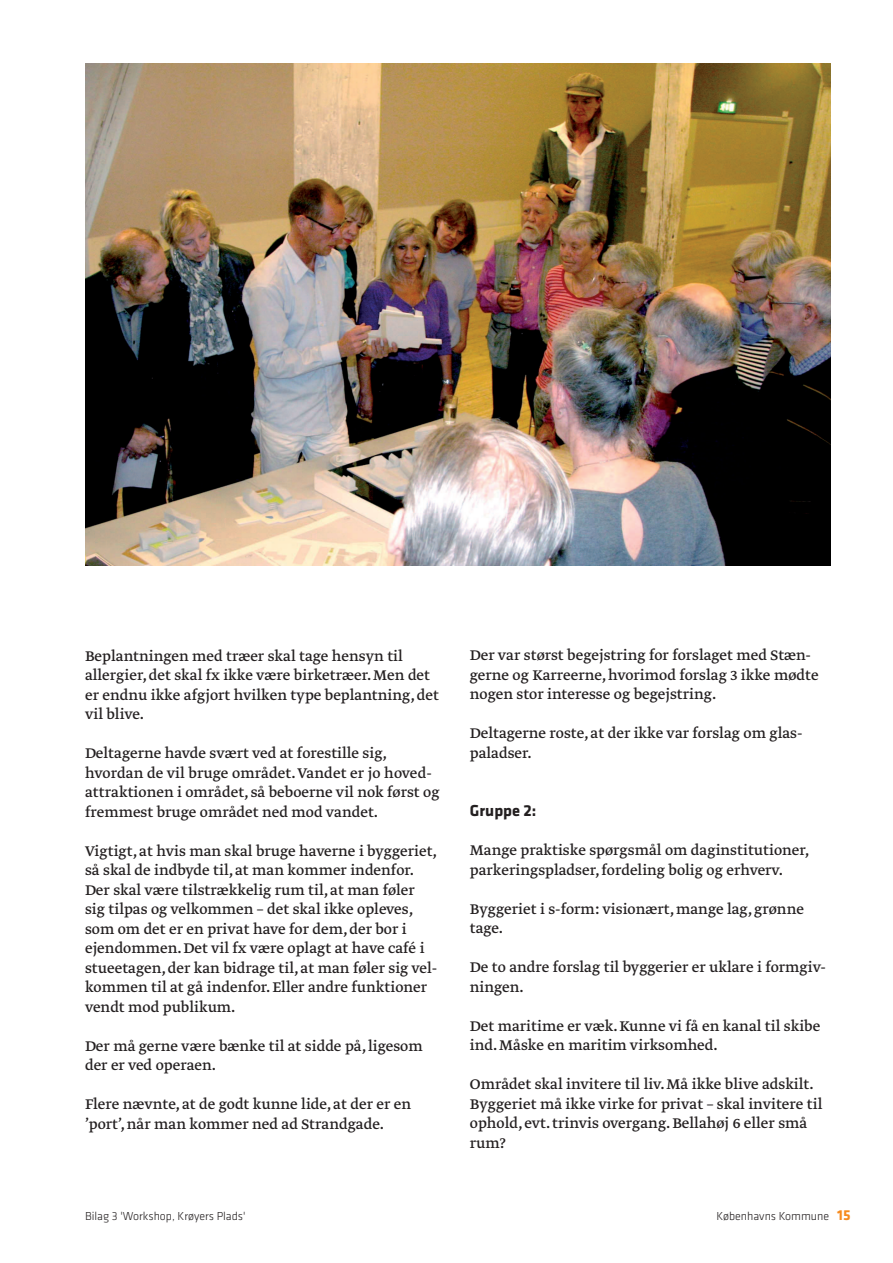
<style>
.page{position:relative;width:893px;height:1263px;background:#fff}
.page>*{position:absolute;margin:0;border:0;box-sizing:border-box;transform-origin:0 0}
.t1{font:16.5px/19.5px "Greta Text";color:#231f20}
.t2{font:700 16.5px "Klavika";color:#231f20}
.t3{font:300 12px "Klavika";color:#231f20}
.s1{font-weight:700;font-size:15px;color:#f68b1f}
</style>
<div class="page">
<img style="left:85px;top:64px;width:745px;height:501px">
<p class="t1" style="left:85px;top:647px;width:355px">Beplantningen med træer skal tage hensyn til allergier, det skal fx ikke være birketræer. Men det er endnu ikke afgjort hvilken type beplantning, det vil blive.</p>
<p class="t1" style="left:85px;top:744px;width:356px">Deltagerne havde svært ved at forestille sig, hvordan de vil bruge området. Vandet er jo hoved&shy;attraktionen i området, så beboerne vil nok først og fremmest bruge området ned mod vandet.</p>
<p class="t1" style="left:85px;top:842px;width:354px">Vigtigt, at hvis man skal bruge haverne i byggeriet, så skal de indbyde til, at man kommer indenfor.<br>Der skal være tilstrækkelig rum til, at man føler sig tilpas og velkommen – det skal ikke opleves, som om det er en privat have for dem, der bor i ejendommen. Det vil fx være oplagt at have café i stueetagen, der kan bidrage til, at man føler sig vel&shy;kommen til at gå indenfor. Eller andre funktioner vendt mod publikum.</p>
<p class="t1" style="left:85px;top:1037px;width:339px">Der må gerne være bænke til at sidde på, ligesom der er ved operaen.</p>
<p class="t1" style="left:85px;top:1095px;width:328px">Flere nævnte, at de godt kunne lide, at der er en ’port’, når man kommer ned ad Strandgade.</p>
<p class="t1" style="left:470px;top:646px;width:350px">Der var størst begejstring for forslaget med Stæn&shy;gerne og Karreerne, hvorimod forslag 3 ikke mødte nogen stor interesse og begejstring.</p>
<p class="t1" style="left:470px;top:724px;width:334px">Deltagerne roste, at der ikke var forslag om glas&shy;paladser.</p>
<p class="t2" style="left:470px;top:804px;width:68px">Gruppe 2:</p>
<p class="t1" style="left:470px;top:841px;width:341px">Mange praktiske spørgsmål om daginstitutioner, parkeringspladser, fordeling bolig og erhverv.</p>
<p class="t1" style="left:470px;top:900px;width:336px">Byggeriet i s-form: visionært, mange lag, grønne tage.</p>
<p class="t1" style="left:470px;top:958px;width:357px">De to andre forslag til byggerier er uklare i formgiv&shy;ningen.</p>
<p class="t1" style="left:470px;top:1017px;width:352px">Det maritime er væk. Kunne vi få en kanal til skibe ind. Måske en maritim virksomhed.</p>
<p class="t1" style="left:470px;top:1075px;width:354px">Området skal invitere til liv. Må ikke blive adskilt.<br>Byggeriet må ikke virke for privat – skal invitere til ophold, evt. trinvis overgang. Bellahøj 6 eller små rum?</p>
<p class="t3" style="left:85px;top:1211px;width:162px">Bilag 3 'Workshop, Krøyers Plads'</p>
<p class="t3" style="left:717px;top:1212px;width:135px">Københavns Kommune <span class="s1">15</span></p>
</div>
